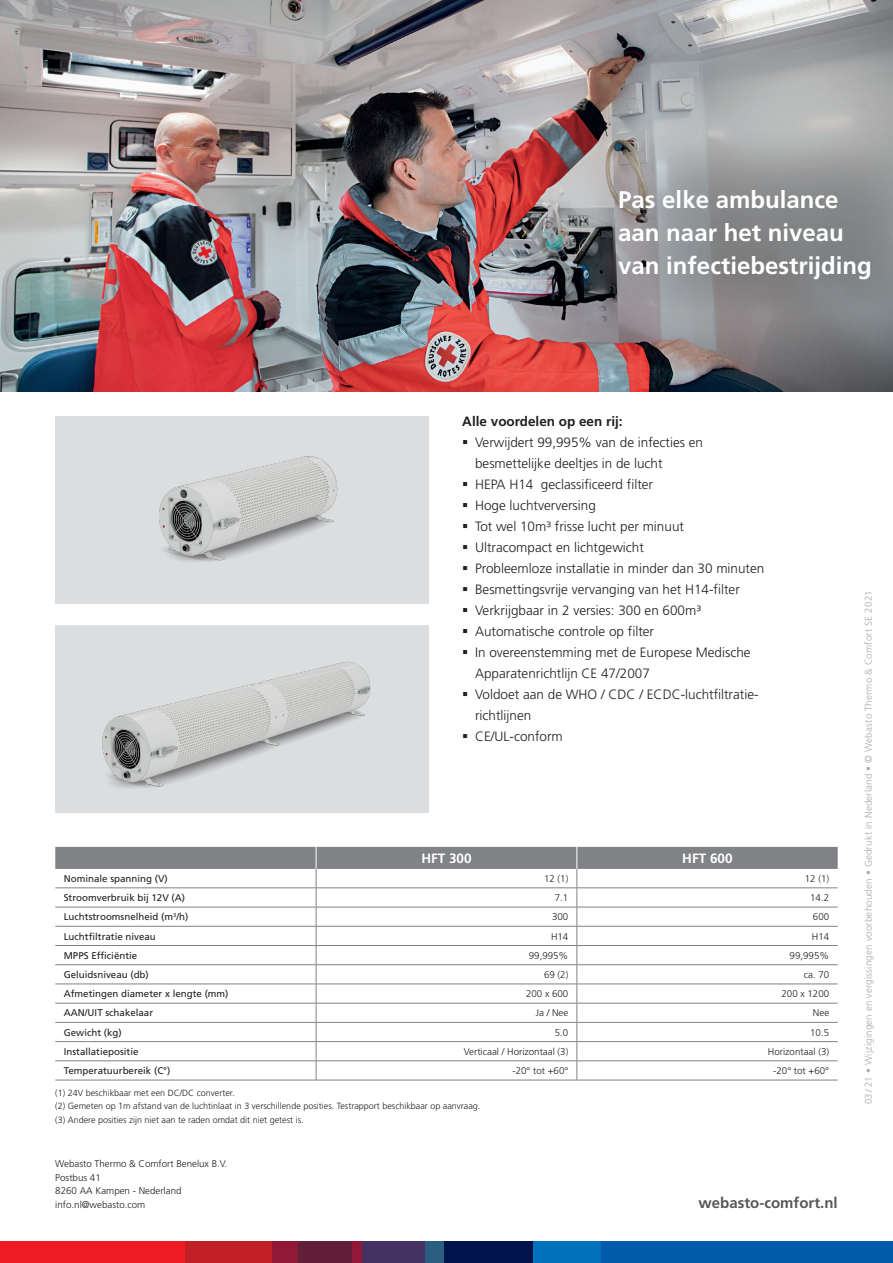
<style>
.page{position:relative;width:893px;height:1263px;background:#fff}
.page>*{position:absolute;margin:0;border:0;box-sizing:border-box;transform-origin:0 0}
.t1{font:700 24px/33px "Frutiger";color:#fff}
.t2{font:700 15px "Frutiger";color:#57585a}
.t3{font:300 13.5px/21px "Frutiger";color:#231f20}
.t4{font:700 13.5px "Frutiger";color:#231f20}
.Table_Head_centered{font:700 13.5px "Frutiger";color:#fff}
.Table_Copy_left-alig{font:9.75px "Frutiger";color:#231f20}
.Table_Copy_right-ali{font:300 9.75px "Frutiger";color:#231f20}
.Imprint{font:300 9.75px "Frutiger";letter-spacing:.02em;color:#a8a9ad}
.Address{font:300 9.75px/13.5px "Frutiger";color:#231f20}
.Address-2{font:300 9px/13.5px "Frutiger";color:#231f20}
</style>
<div class="page">
<img style="left:0;top:0;width:893px;height:391px">
<img style="left:571px;top:115px;width:322px;height:222px">
<div style="left:55px;top:625px;width:373px;height:188px;background:#dcdddf"></div>
<svg style="left:55px;top:847px;width:783px;height:233px"></svg>
<hr style="left:55px;top:926px;width:261px;height:1px;background:#808285">
<hr style="left:316px;top:926px;width:261px;height:1px;background:#808285">
<hr style="left:577px;top:926px;width:261px;height:1px;background:#808285">
<hr style="left:55px;top:945px;width:261px;height:1px;background:#808285">
<hr style="left:316px;top:945px;width:261px;height:1px;background:#808285">
<hr style="left:577px;top:945px;width:261px;height:1px;background:#808285">
<hr style="left:316px;top:964px;width:261px;height:1px;background:#808285">
<hr style="left:577px;top:964px;width:261px;height:1px;background:#808285">
<hr style="left:55px;top:984px;width:261px;height:1px;background:#808285">
<hr style="left:316px;top:984px;width:261px;height:1px;background:#808285">
<hr style="left:577px;top:984px;width:261px;height:1px;background:#808285">
<hr style="left:55px;top:1003px;width:261px;height:1px;background:#808285">
<hr style="left:316px;top:1003px;width:261px;height:1px;background:#808285">
<hr style="left:577px;top:1003px;width:261px;height:1px;background:#808285">
<hr style="left:55px;top:1022px;width:261px;height:1px;background:#808285">
<hr style="left:316px;top:1022px;width:261px;height:1px;background:#808285">
<hr style="left:577px;top:1022px;width:261px;height:1px;background:#808285">
<hr style="left:55px;top:1041px;width:261px;height:1px;background:#808285">
<hr style="left:316px;top:1041px;width:261px;height:1px;background:#808285">
<hr style="left:577px;top:1041px;width:261px;height:1px;background:#808285">
<hr style="left:55px;top:1060px;width:261px;height:1px;background:#808285">
<hr style="left:316px;top:1060px;width:261px;height:1px;background:#808285">
<hr style="left:577px;top:1060px;width:261px;height:1px;background:#808285">
<hr style="left:55px;top:1080px;width:261px;height:1px;background:#808285">
<hr style="left:316px;top:1080px;width:261px;height:1px;background:#808285">
<hr style="left:577px;top:1080px;width:261px;height:1px;background:#808285">
<hr style="left:55px;top:964px;width:261px;height:1px;background:#808285">
<hr style="left:55px;top:907px;width:261px;height:1px;background:#808285">
<hr style="left:316px;top:907px;width:261px;height:1px;background:#808285">
<hr style="left:577px;top:907px;width:261px;height:1px;background:#808285">
<div style="left:0;top:1242px;width:186px;height:21px;background:#ee1d23"></div>
<div style="left:186px;top:1242px;width:86px;height:21px;background:#c12027"></div>
<div style="left:272px;top:1242px;width:26px;height:21px;background:#901938"></div>
<div style="left:298px;top:1242px;width:54px;height:21px;background:#611f38"></div>
<div style="left:352px;top:1242px;width:10px;height:21px;background:#901938"></div>
<div style="left:362px;top:1242px;width:63px;height:21px;background:#453162"></div>
<div style="left:425px;top:1242px;width:19px;height:21px;background:#2a5d80"></div>
<div style="left:444px;top:1242px;width:89px;height:21px;background:#00134a"></div>
<div style="left:533px;top:1242px;width:69px;height:21px;background:#0072bc"></div>
<div style="left:602px;top:1242px;width:291px;height:21px;background:#015aaa"></div>
<img style="left:102px;top:661px;width:269px;height:127px">
<img style="left:18px;top:342px;width:444px;height:292px">
<p class="t1" style="left:618px;top:183px;width:255px">Pas elke ambulance aan naar het niveau van infectiebestrijding</p>
<p class="t4" style="left:462px;top:413px;width:162px">Alle voordelen op een rij:</p>
<p class="t3" style="left:475px;top:432px;width:230px">Verwijdert 99,995% van de infecties en besmettelijke deeltjes in de lucht</p>
<p class="t3" style="left:475px;top:474px;width:180px">HEPA H14 geclassificeerd filter</p>
<p class="t3" style="left:475px;top:495px;width:122px">Hoge luchtverversing</p>
<p class="t3" style="left:475px;top:516px;width:210px">Tot wel 10m³ frisse lucht per minuut</p>
<p class="t3" style="left:475px;top:537px;width:170px">Ultracompact en lichtgewicht</p>
<p class="t3" style="left:475px;top:558px;width:291px">Probleemloze installatie in minder dan 30 minuten</p>
<p class="t3" style="left:475px;top:579px;width:266px">Besmettingsvrije vervanging van het H14-filter</p>
<p class="t3" style="left:475px;top:600px;width:228px">Verkrijgbaar in 2 versies: 300 en 600m³</p>
<p class="t3" style="left:475px;top:621px;width:181px">Automatische controle op filter</p>
<p class="t3" style="left:475px;top:642px;width:277px">In overeenstemming met de Europese Medische<br>Apparatenrichtlijn CE 47/2007</p>
<p class="t3" style="left:475px;top:684px;width:285px">Voldoet aan de WHO / CDC / ECDC-luchtfiltratie&shy;richtlijnen</p>
<p class="t3" style="left:475px;top:726px;width:89px">CE/UL-conform</p>
<p class="Table_Head_centered" style="left:421px;top:850px;width:52px">HFT 300</p>
<p class="Table_Head_centered" style="left:682px;top:850px;width:52px">HFT 600</p>
<p class="Table_Copy_left-alig" style="left:64px;top:873px;width:106px">Nominale spanning (V)</p>
<p class="Table_Copy_right-ali" style="left:544px;top:873px;width:26px">12 (1)</p>
<p class="Table_Copy_right-ali" style="left:805px;top:873px;width:26px">12 (1)</p>
<p class="Table_Copy_left-alig" style="left:64px;top:892px;width:123px">Stroomverbruik bij 12V (A)</p>
<p class="Table_Copy_right-ali" style="left:555px;top:892px;width:15px">7.1</p>
<p class="Table_Copy_right-ali" style="left:810px;top:892px;width:20px">14.2</p>
<p class="Table_Copy_left-alig" style="left:64px;top:911px;width:126px">Luchtstroomsnelheid (m<sup>3</sup>/h)</p>
<p class="Table_Copy_right-ali" style="left:552px;top:911px;width:18px">300</p>
<p class="Table_Copy_right-ali" style="left:813px;top:911px;width:18px">600</p>
<p class="Table_Copy_left-alig" style="left:64px;top:930px;width:94px">Luchtfiltratie niveau</p>
<p class="Table_Copy_right-ali" style="left:551px;top:931px;width:19px">H14</p>
<p class="Table_Copy_right-ali" style="left:812px;top:931px;width:19px">H14</p>
<p class="Table_Copy_left-alig" style="left:64px;top:950px;width:75px">MPPS Efficiëntie</p>
<p class="Table_Copy_right-ali" style="left:529px;top:950px;width:41px">99,995%</p>
<p class="Table_Copy_right-ali" style="left:790px;top:950px;width:41px">99,995%</p>
<p class="Table_Copy_left-alig" style="left:64px;top:969px;width:87px">Geluidsniveau (db)</p>
<p class="Table_Copy_right-ali" style="left:544px;top:969px;width:26px">69 (2)</p>
<p class="Table_Copy_right-ali" style="left:804px;top:969px;width:27px">ca. 70</p>
<p class="Table_Copy_left-alig" style="left:64px;top:988px;width:166px">Afmetingen diameter x lengte (mm)</p>
<p class="Table_Copy_right-ali" style="left:526px;top:988px;width:44px">200 x 600</p>
<p class="Table_Copy_right-ali" style="left:781px;top:988px;width:49px">200 x 1200</p>
<p class="Table_Copy_left-alig" style="left:64px;top:1007px;width:91px">AAN/UIT schakelaar</p>
<p class="Table_Copy_right-ali" style="left:536px;top:1007px;width:34px">Ja / Nee</p>
<p class="Table_Copy_right-ali" style="left:813px;top:1007px;width:18px">Nee</p>
<p class="Table_Copy_left-alig" style="left:64px;top:1026px;width:59px">Gewicht (kg)</p>
<p class="Table_Copy_right-ali" style="left:555px;top:1027px;width:15px">5.0</p>
<p class="Table_Copy_right-ali" style="left:810px;top:1027px;width:20px">10.5</p>
<p class="Table_Copy_left-alig" style="left:64px;top:1046px;width:76px">Installatiepositie</p>
<p class="Table_Copy_right-ali" style="left:464px;top:1046px;width:106px">Verticaal / Horizontaal (3)</p>
<p class="Table_Copy_right-ali" style="left:768px;top:1046px;width:63px">Horizontaal (3)</p>
<p class="Table_Copy_left-alig" style="left:64px;top:1065px;width:108px">Temperatuurbereik (C°)</p>
<p class="Table_Copy_right-ali" style="left:512px;top:1065px;width:57px">-20° tot +60°</p>
<p class="Table_Copy_right-ali" style="left:773px;top:1065px;width:57px">-20° tot +60°</p>
<p class="Address-2" style="left:55px;top:1086px;width:427px">(1) 24V beschikbaar met een DC/DC converter.<br>(2) Gemeten op 1m afstand van de luchtinlaat in 3 verschillende posities. Testrapport beschikbaar op aanvraag. (3) Andere posities zijn niet aan te raden omdat dit niet getest is.</p>
<p class="Address" style="left:55px;top:1157px;width:173px">Webasto Thermo &amp; Comfort Benelux B.V.<br>Postbus 41<br>8260 AA Kampen - Nederland info.nl@webasto.com</p>
<p class="t2" style="left:698px;top:1194px;width:141px">webasto-comfort.nl</p>
<p class="Imprint" style="left:863px;top:1104px;width:515px;rotate:-90deg">03 /21 • Wijzigingen en vergissingen voorbehouden • Gedrukt in Nederland • © Webasto Thermo &amp; Comfort SE 2021</p>
</div>
